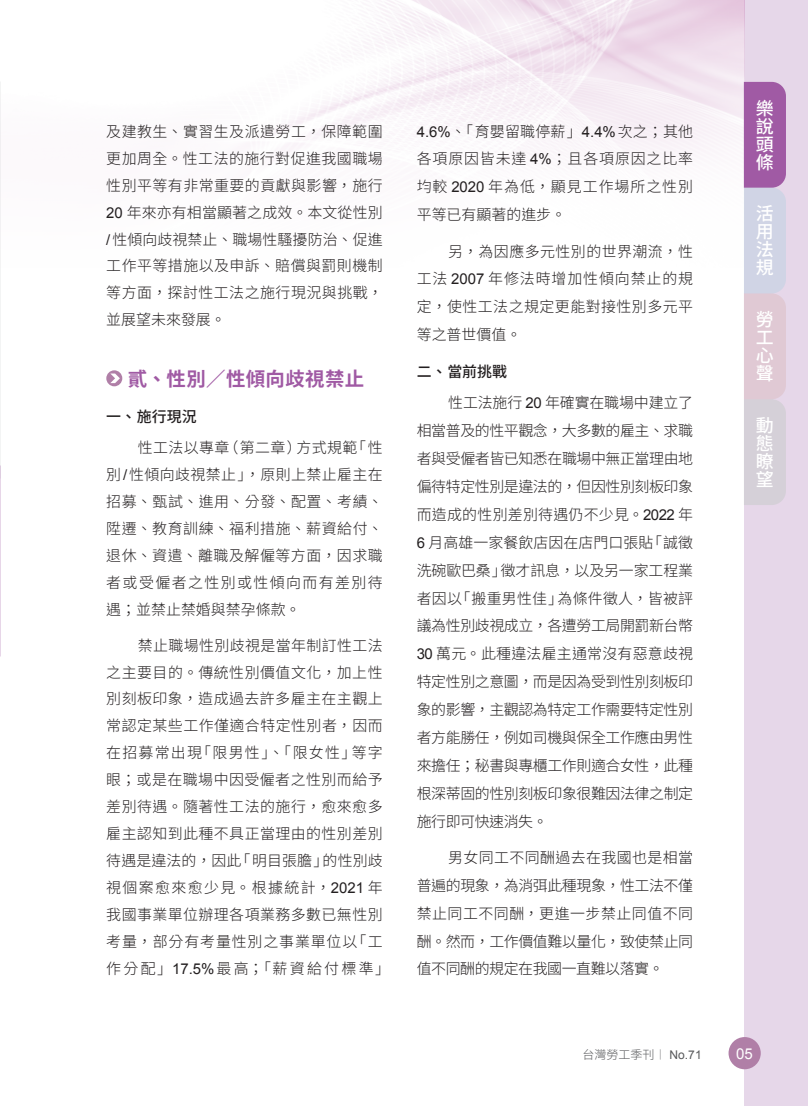
<style>
.page{position:relative;width:808px;height:1106px;background:#fff}
.page>*{position:absolute;margin:0;border:0;box-sizing:border-box;transform-origin:0 0}
.壹{font:700 19.35px "Noto Sans CJ Ktc";letter-spacing:.02em;color:#a05aa4}
.t1{font:500 18px/18px "Noto Sans CJ Ktc";color:#fff;text-align:justify}
.N內文{font:300 15px/27px "Noto Sans CJ Ktc";letter-spacing:.03em;color:#231f20;text-align:justify}
.段落樣式7{font:500 15px "Noto Sans CJ Ktc";color:#231f20}
.t2{font:15px "Arial";color:#fff}
.t3{font:300 12px "Noto Sans CJ Ktc";color:#57585a}
.s1{font-family:"Arial";font-weight:400}
.s2{font-family:"Adobe Ming Std"}
</style>
<div class="page">
<div style="left:744px;top:0;width:64px;height:1106px;background:#e6d7e9"></div>
<img style="left:269px;top:0;width:475px;height:188px">
<svg style="left:744px;top:82px;width:42px;height:423px"></svg>
<div style="left:728px;top:1037px;width:33px;height:32px;background:#b07fa7;border-radius:50%"></div>
<img style="left:0;top:82px;width:1px;height:396px">
<svg style="left:106px;top:370px;width:16px;height:16px"></svg>
<svg style="left:110px;top:373px;width:10px;height:10px"></svg>
<p class="N內文" style="left:106px;top:118px;width:278px">及建教生、實習生及派遣勞工，保障範圍更加周全。性工法的施行對促進我國職場性別平等有非常重要的貢獻與影響，施行<span class="s1">20</span> 年來亦有相當顯著之成效。本文從性別<span class="s1">/</span>性傾向歧視禁止、職場性騷擾防治、促進工作平等措施以及申訴、賠償與罰則機制等方面，探討性工法之施行現況與挑戰，並展望未來發展。</p>
<p class="壹" style="left:128px;top:368px;width:238px">貳、性別／性傾向歧視禁止</p>
<p class="段落樣式7" style="left:106px;top:408px;width:92px">一、施行現況</p>
<p class="N內文" style="left:106px;top:434px;width:278px;text-indent:32px">性工法以專章（第二章）方式規範「性別<span class="s1">/</span>性傾向歧視禁止」，原則上禁止雇主在招募、甄試、進用、分發、配置、考績、陞遷、教育訓練、福利措施、薪資給付、退休、資遣、離職及解僱等方面，因求職者或受僱者之性別或性傾向而有差別待遇；並禁止禁婚與禁孕條款。</p>
<p class="N內文" style="left:106px;top:632px;width:285px;text-align:left;text-indent:32px">禁止職場性別歧視是當年制訂性工法之主要目的。傳統性別價值文化，加上性別刻板印象，造成過去許多雇主在主觀上常認定某些工作僅適合特定性別者，因而在招募常出現「限男性」、「限女性」等字眼；或是在職場中因受僱者之性別而給予差別待遇。隨著性工法的施行，愈來愈多雇主認知到此種不具正當理由的性別差別待遇是違法的，因此「明目張膽」的性別歧視個案愈來愈少見。根據統計，<span class="s1">2021</span> 年我國事業單位辦理各項業務多數已無性別考量，部分有考量性別之事業單位以「工作分配」<span class="s1">17.5%</span>最高；「薪資給付標準」</p>
<p class="N內文" style="left:417px;top:117px;width:278px;line-height:27.9px"><span class="s1">4.6%</span>、「育嬰留職停薪」<span class="s1">4.4%</span>次之；其他各項原因皆未達 <span class="s1">4%</span>；且各項原因之比率均較 <span class="s1">2020</span> 年為低，顯見工作場所之性別平等已有顯著的進步。</p>
<p class="N內文" style="left:417px;top:237px;width:278px;line-height:27.9px;text-indent:32px">另，為因應多元性別的世界潮流，性工法 <span class="s1">2007</span> 年修法時增加性傾向禁止的規定，使性工法之規定更能對接性別多元平等之普世價值。</p>
<p class="段落樣式7" style="left:417px;top:362px;width:92px">二、當前挑戰</p>
<p class="N內文" style="left:417px;top:389px;width:278px;line-height:27.9px;text-indent:32px">性工法施行 <span class="s1">20</span> 年確實在職場中建立了相當普及的性平觀念，大多數的雇主、求職者與受僱者皆已知悉在職場中無正當理由地偏待特定性別是違法的，但因性別刻板印象而造成的性別差別待遇仍不少見。<span class="s1">2022</span> 年<span class="s1">6</span> 月高雄一家餐飲店因在店門口張貼「誠徵洗碗歐巴桑」徵才訊息，以及另一家工程業者因以「搬重男性佳」為條件徵人，皆被評議為性別歧視成立，各遭勞工局開罰新台幣<span class="s1">30</span> 萬元。此種違法雇主通常沒有惡意歧視特定性別之意圖，而是因為受到性別刻板印象的影響，主觀認為特定工作需要特定性別者方能勝任，例如司機與保全工作應由男性來擔任；秘書與專櫃工作則適合女性，此種根深蒂固的性別刻板印象很難因法律之制定施行即可快速消失。</p>
<p class="N內文" style="left:417px;top:843px;width:278px;line-height:27.9px;text-indent:32px">男女同工不同酬過去在我國也是相當普遍的現象，為消弭此種現象，性工法不僅禁止同工不同酬，更進一步禁止同值不同酬。然而，工作價值難以量化，致使禁止同值不同酬的規定在我國一直難以落實。</p>
<p class="t1" style="left:756px;top:99px;width:19px">樂說頭條</p>
<p class="t1" style="left:756px;top:205px;width:19px">活用法規</p>
<p class="t1" style="left:756px;top:311px;width:19px">勞工心聲</p>
<p class="t1" style="left:756px;top:417px;width:19px">動態瞭望</p>
<p class="t3" style="left:583px;top:1047px;width:121px">台灣勞工季刊<span class="s2">｜</span> <span class="s1">No.71</span></p>
<p class="t2" style="left:736px;top:1043px;width:18px">05</p>
</div>
